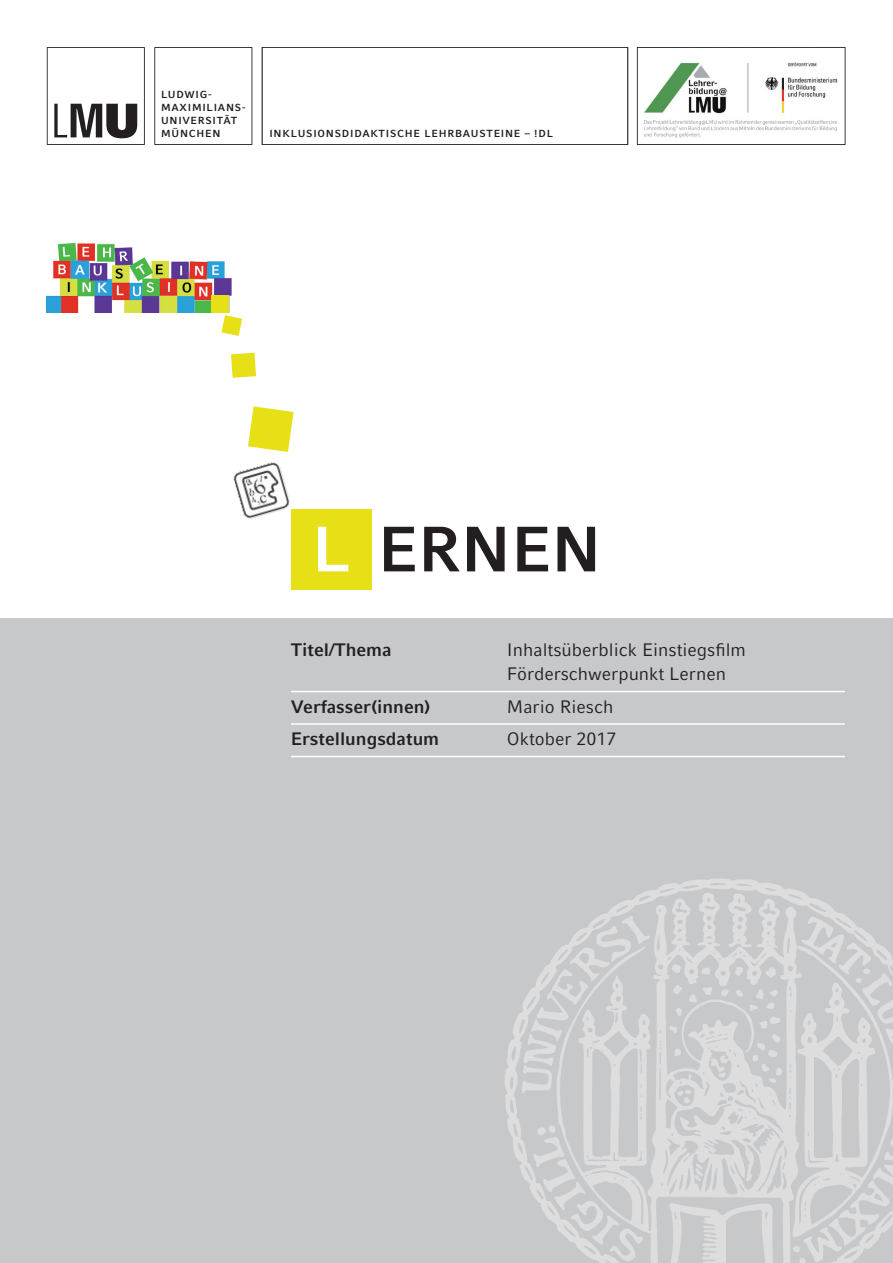
<style>
.page{position:relative;width:893px;height:1263px;background:#fff}
.page>*{position:absolute;margin:0;border:0;box-sizing:border-box;transform-origin:0 0}
.t1{font:700 63.75px "LMU Compatil Fact";color:#231f20}
.t2{font:18px/24px "LMU Compatil Fact";color:#231f20}
.t3{font:700 18px "LMU Compatil Fact";color:#231f20}
.t4{font:700 10.2px/13.2px "LMU Compatil Fact";letter-spacing:.075em;color:#231f20}
.s1{color:#fff}
</style>
<div class="page">
<img style="left:47px;top:242px;width:185px;height:71px">
<div style="left:0;top:619px;width:893px;height:644px;background:#c7c8ca"></div>
<svg style="left:154px;top:47px;width:98px;height:98px"></svg>
<svg style="left:637px;top:47px;width:208px;height:98px"></svg>
<svg style="left:262px;top:47px;width:366px;height:98px"></svg>
<svg style="left:47px;top:47px;width:98px;height:98px"></svg>
<img style="left:643px;top:62px;width:199px;height:80px">
<img style="left:505px;top:879px;width:388px;height:384px">
<img style="left:233px;top:462px;width:57px;height:57px">
<div style="left:291px;top:509px;width:81px;height:80px;background:#e7e016"></div>
<svg style="left:221px;top:315px;width:21px;height:21px"></svg>
<svg style="left:231px;top:353px;width:25px;height:25px"></svg>
<svg style="left:248px;top:406px;width:46px;height:46px"></svg>
<hr style="left:291px;top:691px;width:554px;height:1px;background:#fff">
<hr style="left:291px;top:723px;width:554px;height:2px;background:#fff">
<hr style="left:291px;top:756px;width:554px;height:1px;background:#fff">
<div style="left:211px;top:296px;width:18px;height:17px;background:#e7e016"></div>
<p class="t4" style="left:161px;top:88px;width:86px">LUDWIG-<br>MAXIMILIANS-<br>UNIVERSITÄT<br>MÜNCHEN</p>
<p class="t4" style="left:269px;top:127px;width:285px">INKLUSIONSDIDAKTISCHE LEHRBAUSTEINE – !DL</p>
<p class="t1" style="left:312px;top:512px;width:291px"><span class="s1">L</span> ERNEN</p>
<p class="t3" style="left:291px;top:639px;width:102px">Titel/Thema</p>
<p class="t2" style="left:507px;top:638px;width:240px">Inhaltsüberblick Einstiegsfilm<br>Förderschwerpunkt Lernen</p>
<p class="t3" style="left:291px;top:696px;width:141px">Verfasser(innen)</p>
<p class="t2" style="left:507px;top:694px;width:108px">Mario Riesch</p>
<p class="t3" style="left:291px;top:728px;width:150px">Erstellungsdatum</p>
<p class="t2" style="left:507px;top:727px;width:111px">Oktober 2017</p>
</div>
